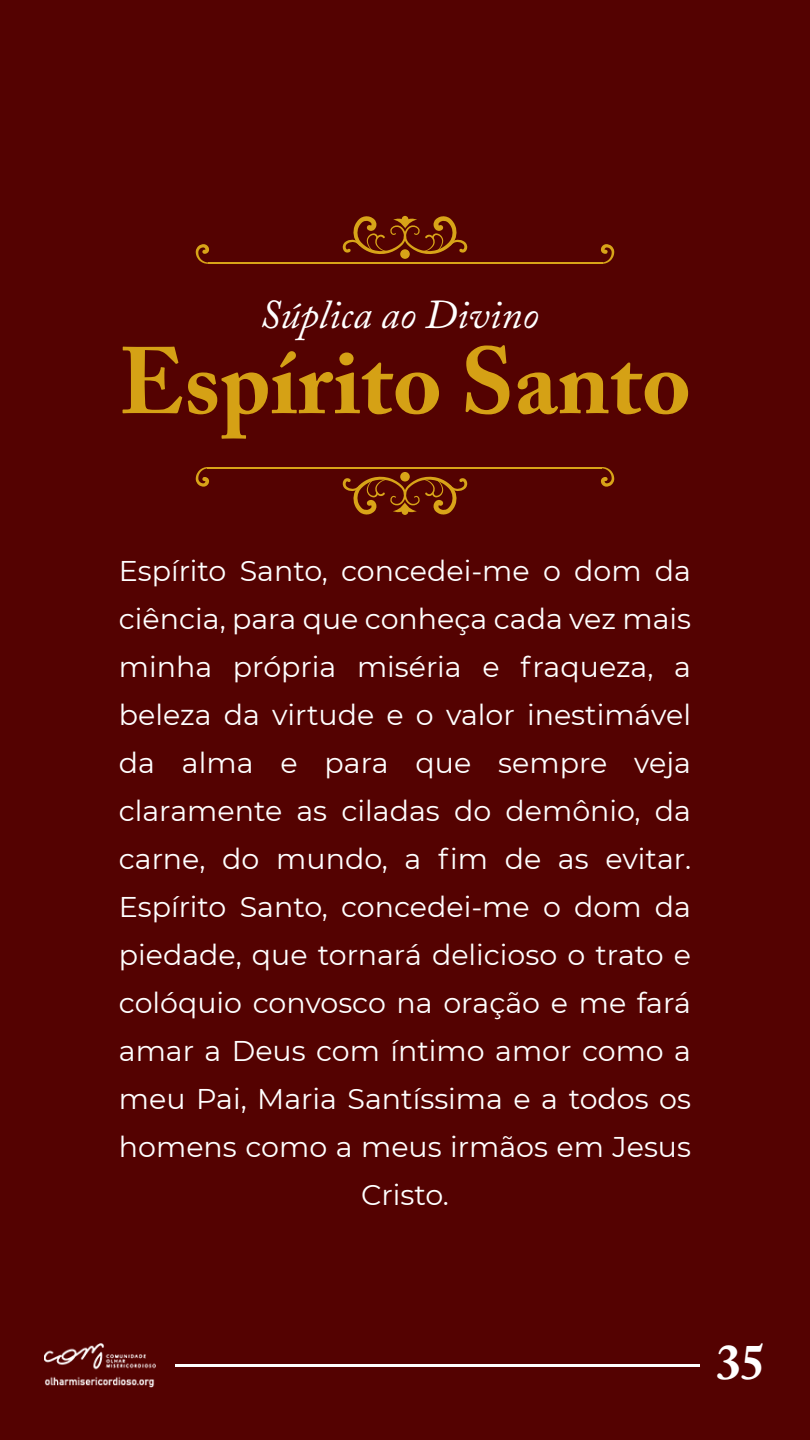
<style>
.page{position:relative;width:810px;height:1440px;background:#540201}
.page>*{position:absolute;margin:0;border:0;box-sizing:border-box;transform-origin:0 0}
.t1{font:700 93.45px "Adobe Caslon Pro";color:#d5a115}
.t2{font:700 49.43px "Adobe Caslon Pro";color:#fff}
.t3{font:italic 40.72px "Adobe Caslon Pro";color:#fff}
.t4{font:28.5px/48px "Montserrat";color:#fff;text-align:center}
</style>
<div class="page">
<hr style="left:176px;top:1364px;width:524px;height:3px;background:#fff">
<img style="left:44px;top:1343px;width:111px;height:45px">
<hr style="left:208px;top:262px;width:394px;height:2px;background:#d8a418">
<svg style="left:601px;top:244px;width:13px;height:20px"></svg>
<svg style="left:196px;top:244px;width:13px;height:20px"></svg>
<div style="left:400px;top:249px;width:10px;height:10px;background:#d8a418;border-radius:50%"></div>
<svg style="left:343px;top:215px;width:124px;height:40px"></svg>
<hr style="left:208px;top:467px;width:394px;height:1px;background:#d8a418">
<svg style="left:196px;top:467px;width:13px;height:20px"></svg>
<svg style="left:601px;top:467px;width:13px;height:20px"></svg>
<div style="left:400px;top:472px;width:10px;height:10px;background:#d8a418;border-radius:50%"></div>
<svg style="left:343px;top:476px;width:124px;height:39px"></svg>
<h3 class="t3" style="left:260px;top:290px;width:280px">Súplica ao Divino</h3>
<h1 class="t1" style="left:119px;top:326px;width:573px">Espírito Santo</h1>
<p class="t4" style="left:119px;top:546px;width:574px">Espírito Santo, concedei-me o dom da ciência, para que conheça cada vez mais minha própria miséria e fraqueza, a beleza da virtude e o valor inestimável da alma e para que sempre veja claramente as ciladas do demônio, da carne, do mundo, a fim de as evitar.<br>Espírito Santo, concedei-me o dom da piedade, que tornará delicioso o trato e colóquio convosco na oração e me fará amar a Deus com íntimo amor como a meu Pai, Maria Santíssima e a todos os homens como a meus irmãos em Jesus Cristo.</p>
<h2 class="t2" style="left:716px;top:1334px;width:51px">35</h2>
</div>
